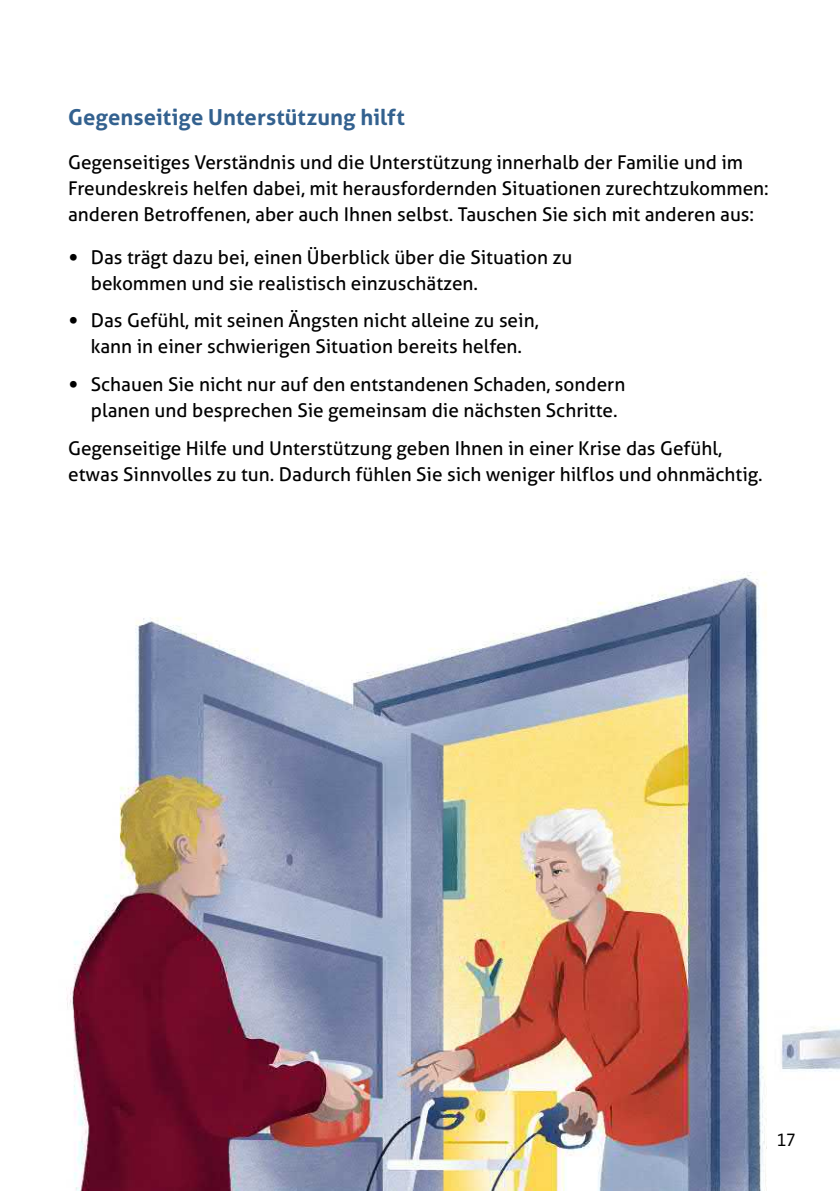
<style>
.page{position:relative;width:840px;height:1191px;background:#fff}
.page>*{position:absolute;margin:0;border:0;box-sizing:border-box;transform-origin:0 0}
.t1{font:700 22px "Aller";letter-spacing:.005em;color:#33618f}
.t2{font:19px/26px "Aller";color:#000}
.t3{font:19px "Bundes Sans";color:#000}
.s1{font-size:26px}
</style>
<div class="page">
<img style="left:67px;top:572px;width:772px;height:619px">
<p class="t1" style="left:68px;top:103px;width:338px">Gegenseitige Unterstützung hilft</p>
<p class="t2" style="left:68px;top:149px;width:701px">Gegenseitiges Verständnis und die Unterstützung innerhalb der Familie und im<br>Freundeskreis helfen dabei, mit herausfordernden Situationen zurechtzukommen: anderen Betroffenen, aber auch Ihnen selbst. Tauschen Sie sich mit anderen aus:</p>
<p class="t2" style="left:91px;top:244px;width:483px;text-indent:-23px"><span class="s1">•</span> Das trägt dazu bei, einen Überblick über die Situation zu bekommen und sie realistisch einzuschätzen.</p>
<p class="t2" style="left:68px;top:307px;width:472px;text-align:center"><span class="s1">•</span> Das Gefühl, mit seinen Ängsten nicht alleine zu sein, kann in einer schwierigen Situation bereits helfen.</p>
<p class="t2" style="left:91px;top:371px;width:535px;text-indent:-23px"><span class="s1">•</span> Schauen Sie nicht nur auf den entstandenen Schaden, sondern planen und besprechen Sie gemeinsam die nächsten Schritte.</p>
<p class="t2" style="left:68px;top:435px;width:695px">Gegenseitige Hilfe und Unterstützung geben Ihnen in einer Krise das Gefühl, etwas Sinnvolles zu tun. Dadurch fühlen Sie sich weniger hilflos und ohnmächtig.</p>
<p class="t3" style="left:776px;top:1127px;width:20px">17</p>
</div>
